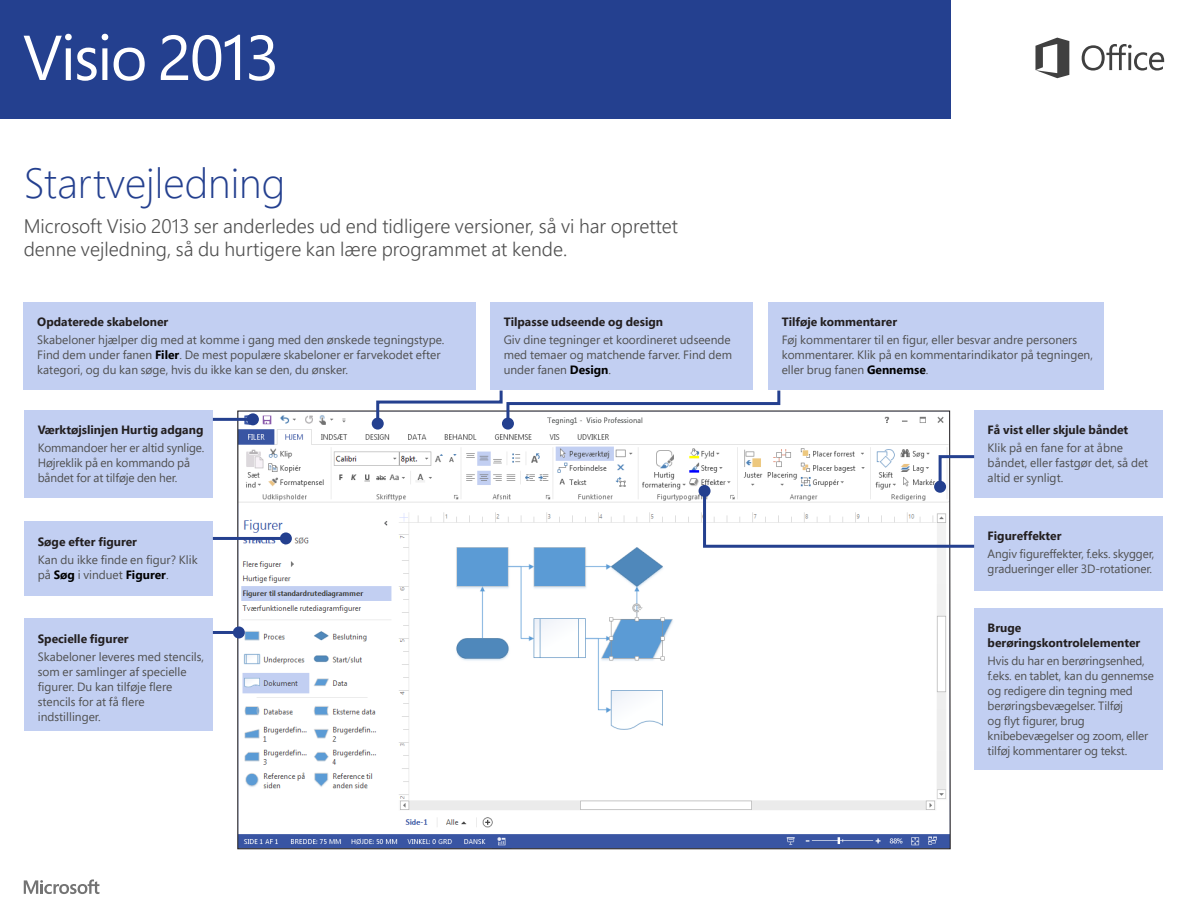
<style>
.page{position:relative;width:1188px;height:918px;background:#fff}
.page>*{position:absolute;margin:0;border:0;box-sizing:border-box;transform-origin:0 0}
.t1{font:300 42px "Segoe Pro";color:#24408f}
.t2{font:300 19.5px/23.4px "Segoe Pro";color:#505050}
.t3{font:12px/15px "Segoe Pro";color:#505050}
.t4{font:700 12px/15px "Segoe Pro";color:#231f20}
.s1{font-weight:700;color:#000}
</style>
<div class="page">
<svg style="left:237px;top:411px;width:714px;height:438px"></svg>
<div style="left:24px;top:302px;width:452px;height:88px;background:#c2cff2"></div>
<div style="left:490px;top:302px;width:263px;height:88px;background:#c2cff2"></div>
<div style="left:768px;top:302px;width:336px;height:88px;background:#c2cff2"></div>
<div style="left:24px;top:410px;width:189px;height:88px;background:#c2cff2"></div>
<div style="left:974px;top:410px;width:189px;height:88px;background:#c2cff2"></div>
<div style="left:974px;top:608px;width:189px;height:162px;background:#c2cff2"></div>
<div style="left:24px;top:521px;width:189px;height:75px;background:#c2cff2"></div>
<div style="left:974px;top:516px;width:189px;height:75px;background:#c2cff2"></div>
<div style="left:24px;top:619px;width:189px;height:112px;background:#c2cff2"></div>
<svg style="left:372px;top:418px;width:12px;height:12px"></svg>
<svg style="left:375px;top:390px;width:407px;height:37px"></svg>
<div style="left:502px;top:418px;width:12px;height:12px;background:#24408f;border-radius:50%"></div>
<div style="left:0;top:0;width:950px;height:119px;background:#24408f"></div>
<svg style="left:24px;top:879px;width:75px;height:15px"></svg>
<svg style="left:1082px;top:44px;width:82px;height:27px"></svg>
<svg style="left:1035px;top:38px;width:34px;height:40px"></svg>
<svg style="left:24px;top:34px;width:84px;height:47px"></svg>
<svg style="left:114px;top:48px;width:31px;height:33px"></svg>
<svg style="left:161px;top:35px;width:79px;height:46px"></svg>
<svg style="left:249px;top:35px;width:26px;height:46px"></svg>
<hr style="left:213px;top:418px;width:40px;height:3px;background:#24408f">
<div style="left:247px;top:413px;width:12px;height:12px;background:#24408f;border-radius:50%"></div>
<svg style="left:702px;top:454px;width:273px;height:95px"></svg>
<div style="left:699px;top:485px;width:12px;height:12px;background:#24408f;border-radius:50%"></div>
<hr style="left:213px;top:537px;width:73px;height:3px;background:#24408f">
<div style="left:280px;top:532px;width:12px;height:12px;background:#24408f;border-radius:50%"></div>
<hr style="left:213px;top:631px;width:26px;height:3px;background:#24408f">
<div style="left:233px;top:626px;width:12px;height:12px;background:#24408f;border-radius:50%"></div>
<h1 class="t1" style="left:24px;top:154px;width:263px">Startvejledning</h1>
<h2 class="t2" style="left:24px;top:214px;width:656px">Microsoft Visio 2013 ser anderledes ud end tidligere versioner, så vi har oprettet denne vejledning, så du hurtigere kan lære programmet at kende.</h2>
<p class="t4" style="left:37px;top:314px;width:133px">Opdaterede skabeloner</p>
<p class="t3" style="left:37px;top:332px;width:409px">Skabeloner hjælper dig med at komme i gang med den ønskede tegningstype.<br>Find dem under fanen <span class="s1">Filer</span>. De mest populære skabeloner er farvekodet efter kategori, og du kan søge, hvis du ikke kan se den, du ønsker.</p>
<p class="t4" style="left:38px;top:422px;width:167px">Værktøjslinjen Hurtig adgang</p>
<p class="t3" style="left:38px;top:440px;width:168px">Kommandoer her er altid synlige.<br>Højreklik på en kommando på båndet for at tilføje den her.</p>
<p class="t4" style="left:38px;top:533px;width:101px">Søge efter figurer</p>
<p class="t3" style="left:38px;top:551px;width:161px">Kan du ikke finde en figur? Klik på <span class="s1">Søg</span> i vinduet <span class="s1">Figurer</span>.</p>
<p class="t4" style="left:38px;top:631px;width:92px">Specielle figurer</p>
<p class="t3" style="left:38px;top:649px;width:168px">Skabeloner leveres med stencils, som er samlinger af specielle figurer. Du kan tilføje flere stencils for at få flere indstillinger.</p>
<p class="t4" style="left:504px;top:314px;width:161px">Tilpasse udseende og design</p>
<p class="t3" style="left:504px;top:332px;width:230px">Giv dine tegninger et koordineret udseende med temaer og matchende farver. Find dem under fanen <span class="s1">Design</span>.</p>
<p class="t4" style="left:782px;top:314px;width:117px">Tilføje kommentarer</p>
<p class="t3" style="left:782px;top:332px;width:313px">Føj kommentarer til en figur, eller besvar andre personers kommentarer. Klik på en kommentarindikator på tegningen, eller brug fanen <span class="s1">Gennemse</span>.</p>
<p class="t4" style="left:988px;top:422px;width:142px">Få vist eller skjule båndet</p>
<p class="t3" style="left:988px;top:440px;width:162px">Klik på en fane for at åbne båndet, eller fastgør det, så det altid er synligt.</p>
<p class="t4" style="left:988px;top:528px;width:75px">Figureffekter</p>
<p class="t3" style="left:988px;top:546px;width:168px">Angiv figureffekter, f.eks. skygger, gradueringer eller 3D-rotationer.</p>
<p class="t4" style="left:988px;top:620px;width:154px">Bruge berøringskontrolelementer</p>
<p class="t3" style="left:988px;top:653px;width:168px">Hvis du har en berøringsenhed, f.eks. en tablet, kan du gennemse og redigere din tegning med berøringsbevægelser. Tilføj<br>og flyt figurer, brug knibebevægelser og zoom, eller tilføj kommentarer og tekst.</p>
</div>
